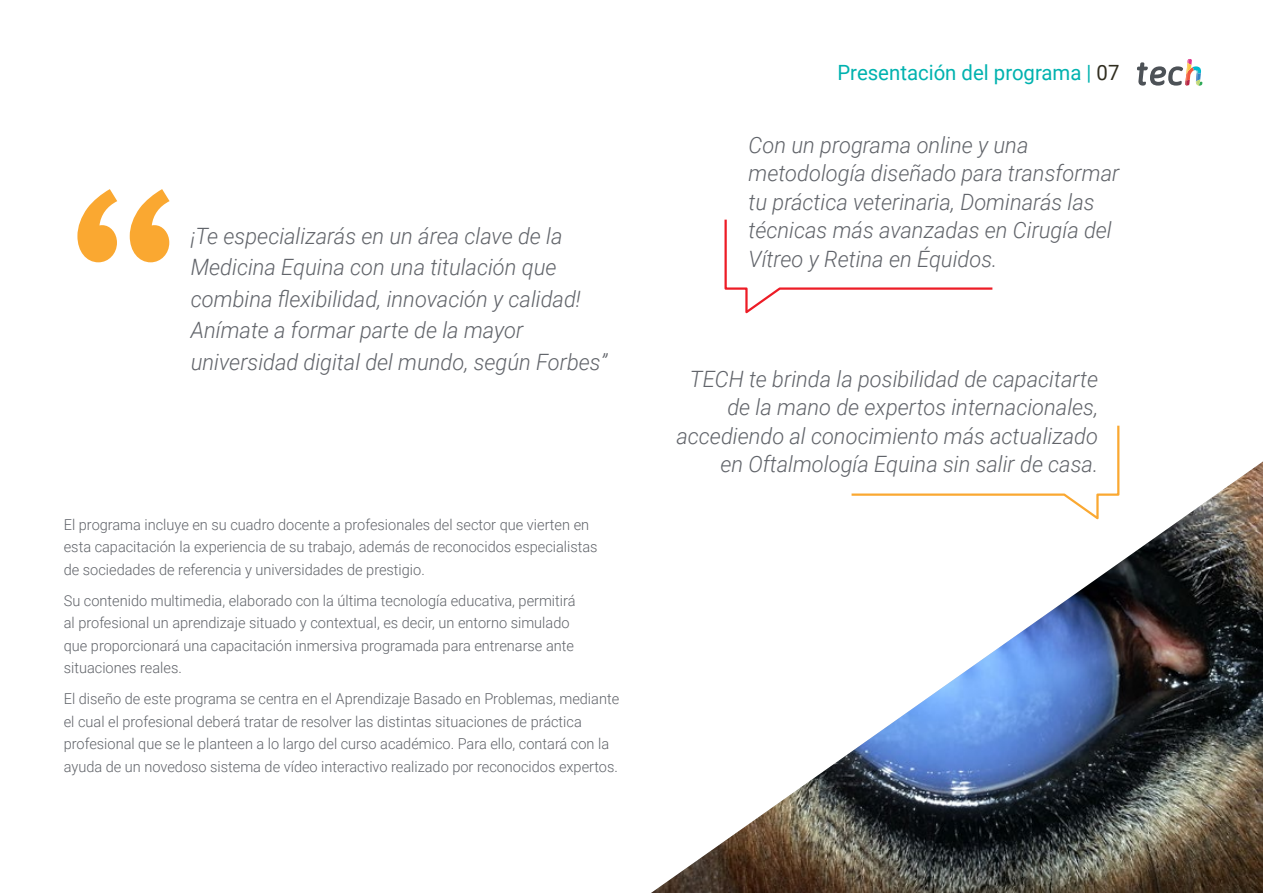
<style>
.page{position:relative;width:1263px;height:893px;background:#fff}
.page>*{position:absolute;margin:0;border:0;box-sizing:border-box;transform-origin:0 0}
.t1{font:italic 300 22.5px/28.5px "Roboto";color:#61646a}
.t2{font:21px "Roboto";color:#00b2af}
.t3{font:300 15px/22.5px "Roboto";color:#61646a}
.s1{color:#312e20}
</style>
<div class="page">
<img style="left:651px;top:461px;width:612px;height:432px">
<svg style="left:77px;top:189px;width:93px;height:73px"></svg>
<svg style="left:724px;top:219px;width:269px;height:95px"></svg>
<svg style="left:849px;top:425px;width:271px;height:97px"></svg>
<svg style="left:1137px;top:59px;width:65px;height:27px"></svg>
<h1 class="t1" style="left:191px;top:219px;width:418px;line-height:31.5px">¡Te especializarás en un área clave de la Medicina Equina con una titulación que combina flexibilidad, innovación y calidad!<br>Anímate a formar parte de la mayor universidad digital del mundo, según Forbes”</h1>
<p class="t3" style="left:64px;top:513px;width:535px">El programa incluye en su cuadro docente a profesionales del sector que vierten en esta capacitación la experiencia de su trabajo, además de reconocidos especialistas de sociedades de referencia y universidades de prestigio.</p>
<p class="t3" style="left:64px;top:589px;width:513px">Su contenido multimedia, elaborado con la última tecnología educativa, permitirá al profesional un aprendizaje situado y contextual, es decir, un entorno simulado que proporcionará una capacitación inmersiva programada para entrenarse ante situaciones reales.</p>
<p class="t3" style="left:64px;top:687px;width:557px">El diseño de este programa se centra en el Aprendizaje Basado en Problemas, mediante el cual el profesional deberá tratar de resolver las distintas situaciones de práctica profesional que se le planteen a lo largo del curso académico. Para ello, contará con la ayuda de un novedoso sistema de vídeo interactivo realizado por reconocidos expertos.</p>
<h2 class="t2" style="left:837px;top:57px;width:284px">Presentación del programa | <span class="s1">07</span></h2>
<h1 class="t1" style="left:749px;top:130px;width:372px">Con un programa online y una metodología diseñado para transformar tu práctica veterinaria, Dominarás las técnicas más avanzadas en Cirugía del Vítreo y Retina en Équidos.</h1>
<h1 class="t1" style="left:676px;top:363px;width:423px;text-align:right">TECH te brinda la posibilidad de capacitarte de la mano de expertos internacionales, accediendo al conocimiento más actualizado en Oftalmología Equina sin salir de casa.</h1>
</div>
